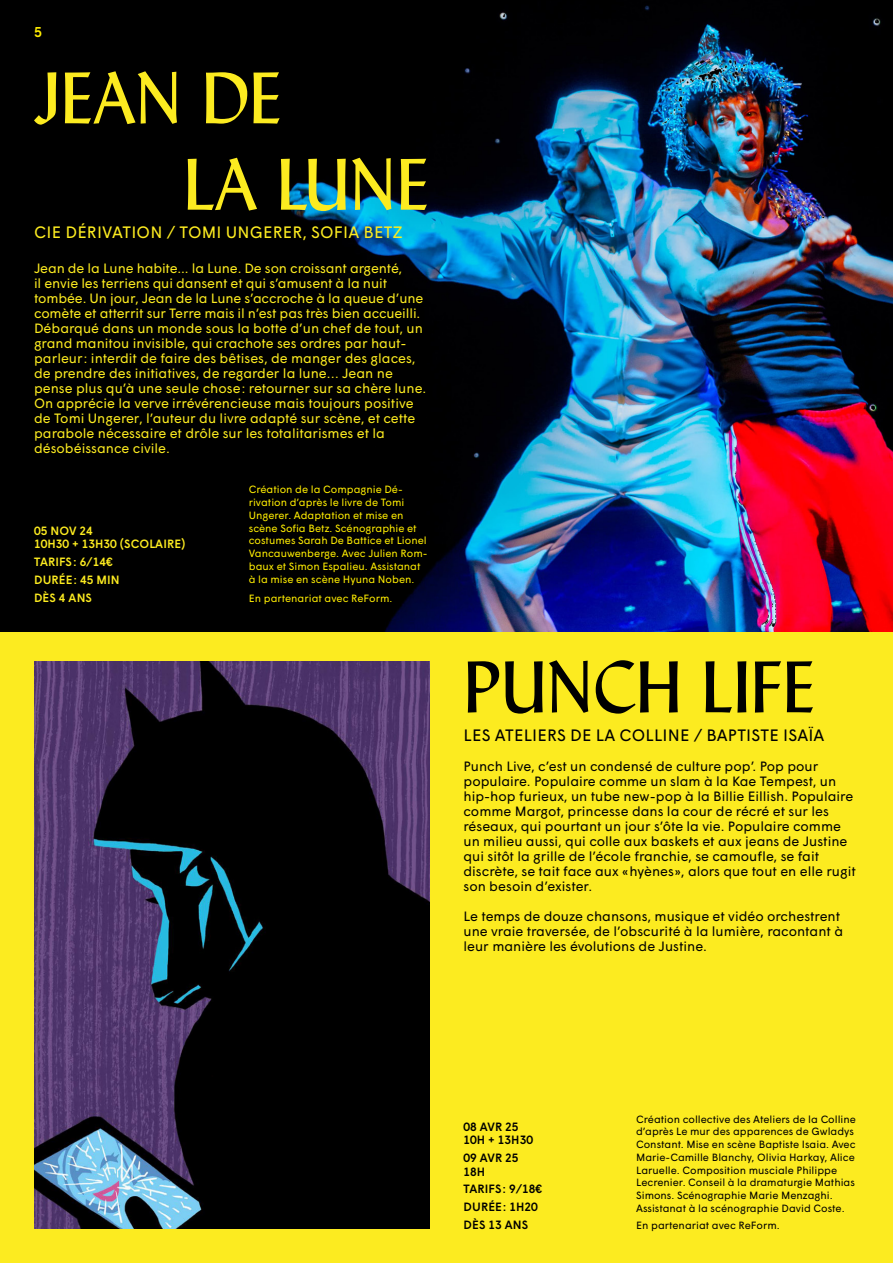
<style>
.page{position:relative;width:893px;height:1263px;background:#fceb20}
.page>*{position:absolute;margin:0;border:0;box-sizing:border-box;transform-origin:0 0}
.t1{font:72px/86.4px "Lydian BT";color:#fceb20}
.t2{font:72px "Lydian BT";color:#000}
.t3{font:16.5px "Wigrum";letter-spacing:.01em;color:#000}
.t4{font:16.5px "Wigrum";letter-spacing:.01em;color:#fceb20}
.t5{font:500 14.25px "Wigrum";color:#fe0}
.t6{font:13.5px/15px "Wigrum";color:#fceb20}
.t7{font:13.5px/15px "Wigrum";color:#000}
.t8{font:500 12px/17.7px "Wigrum";letter-spacing:.005em;color:#fceb20}
.t9{font:500 12px/13.5px "Wigrum";letter-spacing:.005em;color:#000}
.t10{font:10.5px/12.8px "Wigrum";color:#000}
.t11{font:10.5px/12.8px "Wigrum";color:#fe0}
</style>
<div class="page">
<img style="left:0;top:0;width:893px;height:631px">
<img style="left:34px;top:661px;width:395px;height:568px">
<p class="t5" style="left:34px;top:21px;width:9px">5</p>
<h1 class="t1" style="left:183px;top:53px;width:248px;text-indent:-149px">JEAN DE<br>LA LUNE</h1>
<p class="t4" style="left:34px;top:220px;width:370px">CIE DÉRIVATION / TOMI UNGERER, SOFIA BETZ</p>
<p class="t6" style="left:34px;top:260px;width:394px">Jean de la Lune habite... la Lune. De son croissant argenté,<br>il envie les terriens qui dansent et qui s’amusent à la nuit tombée. Un jour, Jean de la Lune s’accroche à la queue d’une comète et atterrit sur Terre mais il n’est pas très bien accueilli.<br>Débarqué dans un monde sous la botte d’un chef de tout, un grand manitou invisible, qui crachote ses ordres par haut&shy;parleur : interdit de faire des bêtises, de manger des glaces, de prendre des initiatives, de regarder la lune… Jean ne pense plus qu’à une seule chose : retourner sur sa chère lune.<br>On apprécie la verve irrévérencieuse mais toujours positive de Tomi Ungerer, l’auteur du livre adapté sur scène, et cette parabole nécessaire et drôle sur les totalitarismes et la désobéissance civile.</p>
<p class="t8" style="left:34px;top:523px;width:153px;line-height:13.5px">05 NOV 24<br>10H30 + 13H30 (SCOLAIRE)</p>
<p class="t8" style="left:34px;top:552px;width:87px">TARIFS : 6/14€<br>DURÉE : 45 MIN<br>DÈS 4 ANS</p>
<p class="t11" style="left:249px;top:482px;width:180px">Création de la Compagnie Dé&shy;rivation d’après le livre de Tomi<br>Ungerer. Adaptation et mise en scène Sofia Betz. Scénographie et costumes Sarah De Battice et Lionel<br>Vancauwenberge. Avec Julien Rom&shy;baux et Simon Espalieu. Assistanat à la mise en scène Hyuna Noben.</p>
<p class="t11" style="left:249px;top:591px;width:145px">En partenariat avec ReForm.</p>
<h1 class="t2" style="left:463px;top:641px;width:354px">PUNCH LIFE</h1>
<p class="t3" style="left:464px;top:722px;width:362px">LES ATELIERS DE LA COLLINE / BAPTISTE ISAÏA</p>
<p class="t7" style="left:463px;top:757px;width:394px">Punch Live, c’est un condensé de culture pop’. Pop pour populaire. Populaire comme un slam à la Kae Tempest, un hip-hop furieux, un tube new-pop à la Billie Eillish. Populaire comme Margot, princesse dans la cour de récré et sur les réseaux, qui pourtant un jour s’ôte la vie. Populaire comme un milieu aussi, qui colle aux baskets et aux jeans de Justine qui sitôt la grille de l’école franchie, se camoufle, se fait discrète, se tait face aux « hyènes », alors que tout en elle rugit son besoin d’exister.</p>
<p class="t7" style="left:463px;top:907px;width:381px">Le temps de douze chansons, musique et vidéo orchestrent une vraie traversée, de l’obscurité à la lumière, racontant à leur manière les évolutions de Justine.</p>
<p class="t9" style="left:463px;top:1119px;width:71px">08 AVR 25<br>10H + 13H30</p>
<p class="t9" style="left:463px;top:1150px;width:57px">09 AVR 25<br>18H</p>
<p class="t9" style="left:464px;top:1179px;width:80px;line-height:17.7px">TARIFS : 9/18€<br>DURÉE : 1H20<br>DÈS 13 ANS</p>
<p class="t10" style="left:636px;top:1112px;width:221px">Création collective des Ateliers de la Colline d’après Le mur des apparences de Gwladys Constant. Mise en scène Baptiste Isaia. Avec Marie-Camille Blanchy, Olivia Harkay, Alice Laruelle. Composition musciale Philippe Lecrenier. Conseil à la dramaturgie Mathias Simons. Scénographie Marie Menzaghi.<br>Assistanat à la scénographie David Coste.</p>
<p class="t10" style="left:636px;top:1218px;width:145px">En partenariat avec ReForm.</p>
</div>
